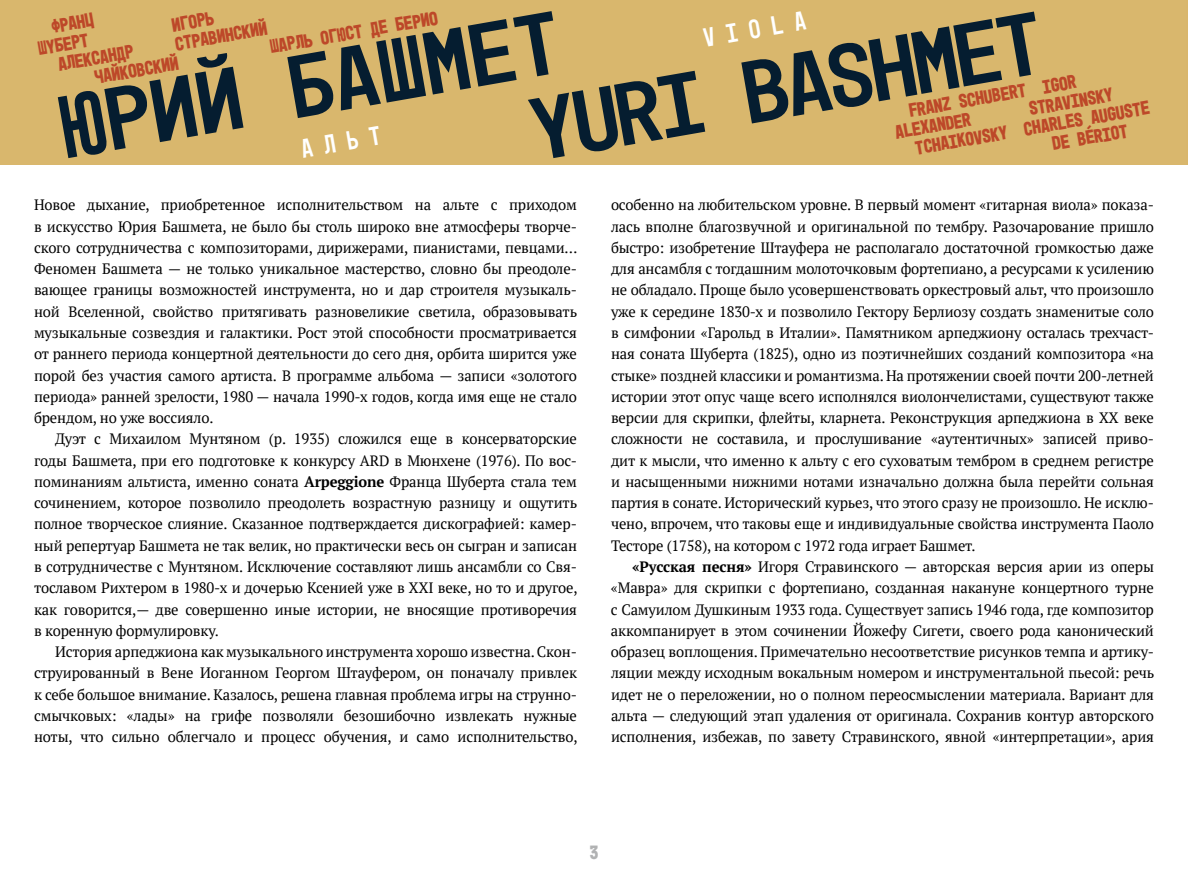
<style>
.page{position:relative;width:1188px;height:893px;background:#fff}
.page>*{position:absolute;margin:0;border:0;box-sizing:border-box;transform-origin:0 0}
.t1{font:89.85px "Mono 45 Headline";color:#051d30;scale:1.17 1}
.t2{font:27px "Mono 45 Headline";color:#fff}
.t3{font:700 19.65px/19px "Mono 45 Headline";color:#bd4829}
.t4{font:700 19.5px "Mono 45 Headline";color:#b1b2b3}
.t5{font:15px/21.3px "PT Serif";letter-spacing:-.01em;color:#000;text-align:justify}
.s1{font-weight:700}
</style>
<div class="page">
<h2 class="t2" style="left:701px;top:22px;width:105px;rotate:-10deg">viola</h2>
<h3 class="t3" style="left:269px;top:37px;width:171px;rotate:-10deg">Шарль Огюст де Берио</h3>
<h1 class="t1" style="left:522px;top:79px;width:445px;rotate:-10deg">Yuri Bashmet</h1>
<h3 class="t3" style="left:33px;top:20px;width:61px;text-indent:17px;rotate:-10deg">Франц<br>Шуберт</h3>
<h3 class="t3" style="left:170px;top:16px;width:44px;rotate:-10deg">Игорь</h3>
<h1 class="t1" style="left:51px;top:77px;width:436px;rotate:-10deg">ЮРИЙ БАШМЕТ</h1>
<h3 class="t3" style="left:174px;top:35px;width:95px;rotate:-10deg">Стравинский</h3>
<h3 class="t3" style="left:93px;top:68px;width:86px;rotate:-10deg">Чайковский</h3>
<h3 class="t3" style="left:57px;top:55px;width:78px;rotate:-10deg">Александр</h3>
<h3 class="t3" style="left:891px;top:104px;width:188px;text-indent:17px;rotate:-10deg">Franz Schubert Igor<br>Alexander</h3>
<h3 class="t3" style="left:1028px;top:99px;width:88px;rotate:-10deg">Stravinsky</h3>
<h3 class="t3" style="left:914px;top:139px;width:240px;rotate:-10deg">Tchaikovsky Charles Auguste</h3>
<h3 class="t3" style="left:1051px;top:134px;width:79px;rotate:-10deg">de Bériot</h3>
<h2 class="t2" style="left:299px;top:133px;width:82px;rotate:-10deg">альт</h2>
<p class="t5" style="left:34px;top:194px;width:545px">Новое дыхание, приобретенное исполнительством на альте с приходом в искусство Юрия Башмета, не было бы столь широко вне атмосферы творче&shy;ского сотрудничества с композиторами, дирижерами, пианистами, певцами… Феномен Башмета — не только уникальное мастерство, словно бы преодоле&shy;вающее границы возможностей инструмента, но и дар строителя музыкаль&shy;ной Вселенной, свойство притягивать разновеликие светила, образовывать музыкальные созвездия и галактики. Рост этой способности просматривается от раннего периода концертной деятельности до сего дня, орбита ширится уже порой без участия самого артиста. В программе альбома — записи «золотого периода» ранней зрелости, 1980 — начала 1990‑х годов, когда имя еще не стало брендом, но уже воссияло.</p>
<p class="t5" style="left:34px;top:428px;width:545px;text-indent:21px">Дуэт с Михаилом Мунтяном (р. 1935) сложился еще в консерваторские годы Башмета, при его подготовке к конкурсу ARD в Мюнхене (1976). По вос&shy;поминаниям альтиста, именно соната <span class="s1">Arpeggione</span> Франца Шуберта стала тем сочинением, которое позволило преодолеть возрастную разницу и ощутить полное творческое слияние. Сказанное подтверждается дискографией: камер&shy;ный репертуар Башмета не так велик, но практически весь он сыгран и записан в сотрудничестве с Мунтяном. Исключение составляют лишь ансамбли со Свя&shy;тославом Рихтером в 1980‑х и дочерью Ксенией уже в XXI веке, но то и другое, как говорится,— две совершенно иные истории, не вносящие противоречия в коренную формулировку.</p>
<p class="t5" style="left:34px;top:641px;width:545px;text-align:left;text-indent:21px">История арпеджиона как музыкального инструмента хорошо известна. Скон&shy;струированный в Вене Иоганном Георгом Штауфером, он поначалу привлек к себе большое внимание. Казалось, решена главная проблема игры на струнно-- смычковых: «лады» на грифе позволяли безошибочно извлекать нужные ноты, что сильно облегчало и процесс обучения, и само исполнительство,</p>
<p class="t5" style="left:611px;top:194px;width:544px">особенно на любительском уровне. В первый момент «гитарная виола» показа&shy;лась вполне благозвучной и оригинальной по тембру. Разочарование пришло быстро: изобретение Штауфера не располагало достаточной громкостью даже для ансамбля с тогдашним молоточковым фортепиано, а ресурсами к усилению не обладало. Проще было усовершенствовать оркестровый альт, что произошло уже к середине 1830‑х и позволило Гектору Берлиозу создать знаменитые соло в симфонии «Гарольд в Италии». Памятником арпеджиону осталась трехчаст&shy;ная соната Шуберта (1825), одно из поэтичнейших созданий композитора «на стыке» поздней классики и романтизма. На протяжении своей почти 200‑летней истории этот опус чаще всего исполнялся виолончелистами, существуют также версии для скрипки, флейты, кларнета. Реконструкция арпеджиона в ХХ веке сложности не составила, и прослушивание «аутентичных» записей приво&shy;дит к мысли, что именно к альту с его суховатым тембром в среднем регистре и насыщенными нижними нотами изначально должна была перейти сольная партия в сонате. Исторический курьез, что этого сразу не произошло. Не исклю&shy;чено, впрочем, что таковы еще и индивидуальные свойства инструмента Паоло Тесторе (1758), на котором с 1972 года играет Башмет.</p>
<p class="t5" style="left:611px;top:556px;width:545px;text-indent:21px"><span class="s1">«Русская песня»</span> Игоря Стравинского — авторская версия арии из оперы «Мавра» для скрипки с фортепиано, созданная накануне концертного турне с Самуилом Душкиным 1933 года. Существует запись 1946 года, где композитор аккомпанирует в этом сочинении Йожефу Сигети, своего рода канонический образец воплощения. Примечательно несоответствие рисунков темпа и артику&shy;ляции между исходным вокальным номером и инструментальной пьесой: речь идет не о переложении, но о полном переосмыслении материала. Вариант для альта — следующий этап удаления от оригинала. Сохранив контур авторского исполнения, избежав, по завету Стравинского, явной «интерпретации», ария</p>
<h3 class="t4" style="left:590px;top:840px;width:10px">3</h3>
</div>
